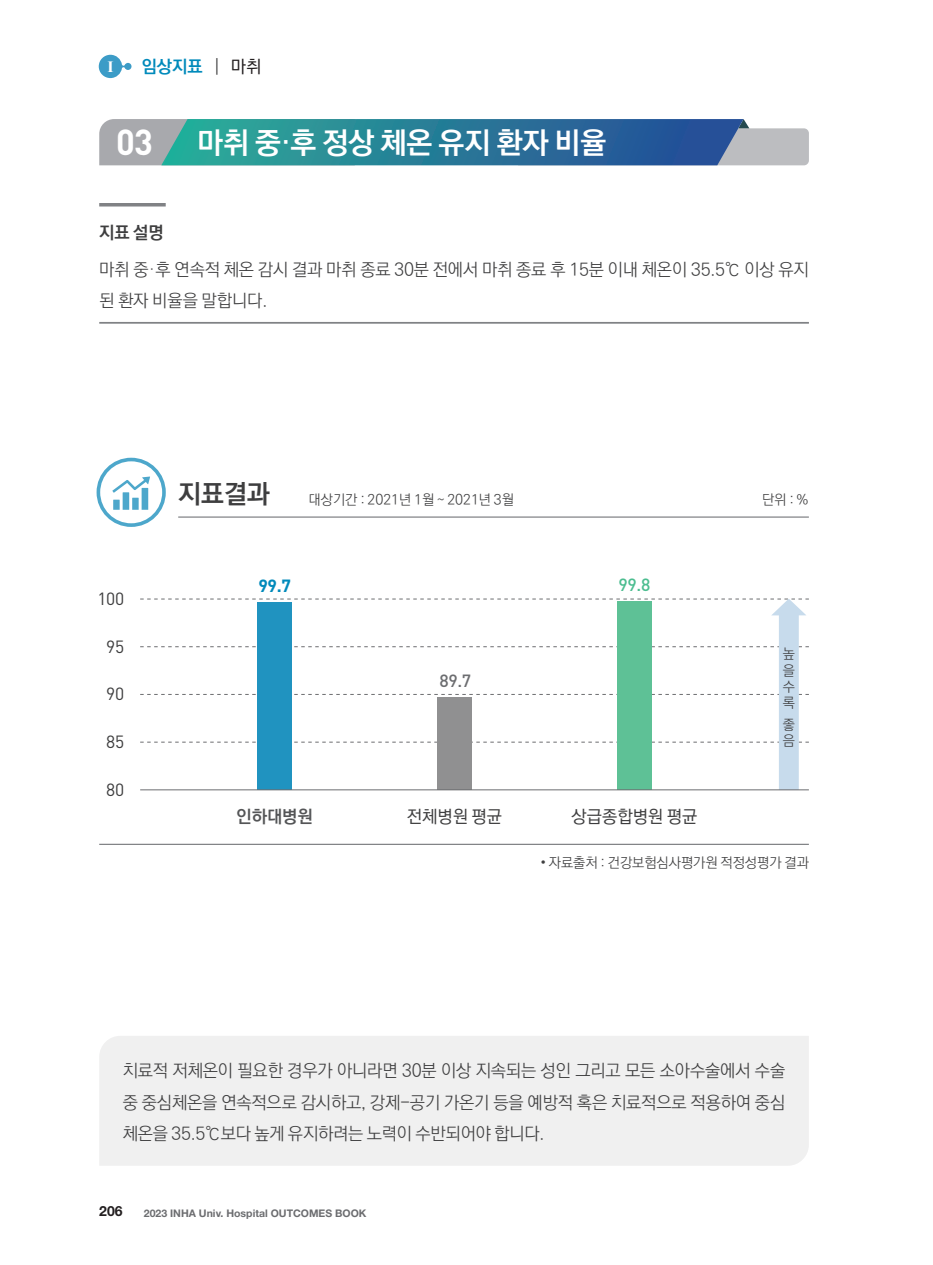
<style>
.page{position:relative;width:933px;height:1265px;background:#fff}
.page>*{position:absolute;margin:0;border:0;box-sizing:border-box;transform-origin:0 0}
.t1{font:700 29.75px "Ko Pub World Dotum";color:#fff}
.t2{font:700 26.25px "Ko Pub World Dotum";color:#3e3e3f}
.t3{font:300 17.5px/31.5px "Ko Pub World Dotum";letter-spacing:-.01em;color:#3e3e3f;text-align:justify}
.t4{font:500 17.5px "Ko Pub World Dotum";color:#3e3e3f}
.t5{font:17.5px "DIN Pro";letter-spacing:-.02em;color:#3e3e3f}
.t6{font:700 17.5px "Ko Pub World Dotum";color:#008abb}
.t7{font:700 17.5px "Ko Pub World Dotum";color:#545557}
.t8{font:700 17.5px "Ko Pub World Dotum";color:#3e3e3f}
.t9{font:700 17.5px "DIN Pro";color:#008abb}
.t10{font:500 17.5px "DIN Pro";color:#4cbd90}
.t11{font:500 17.5px "DIN Pro";color:#6c6d70}
.t12{font:700 15.75px "Times New Roman";color:#fff}
.t13{font:300 14px/16.3px "Ko Pub World Dotum";color:#3e3e3f;text-align:justify}
.t14{font:700 14px "Helvetica Neue";color:#231f20}
.t15{font:700 10.5px "Helvetica Neue";color:#6c6d70}
.s1{font-weight:300;color:#3e3e3f}
.s2{font-weight:500;color:#231f20}
.s3{font-family:"DIN Pro";font-size:35.7px}
</style>
<div class="page">
<svg style="left:99px;top:55px;width:32px;height:23px"></svg>
<div style="left:99px;top:1036px;width:710px;height:130px;background:#f0f0f0"></div>
<svg style="left:99px;top:203px;width:67px;height:4px"></svg>
<hr style="left:178px;top:516px;width:631px;height:2px;background:#808285">
<div style="left:97px;top:458px;width:69px;height:69px;border:4px solid #0082b5;border-radius:50%"></div>
<svg style="left:112px;top:477px;width:38px;height:33px"></svg>
<hr style="left:99px;top:844px;width:710px;height:1px;background:#808285">
<svg style="left:140px;top:599px;width:669px;height:191px"></svg>
<hr style="left:99px;top:322px;width:710px;height:2px;background:#808285">
<hr style="left:140px;top:790px;width:669px;height:1px;background:#6c6d70">
<svg style="left:99px;top:119px;width:710px;height:46px;background:#47889f"></svg>
<p class="t12" style="left:107px;top:55px;width:8px">Ⅰ</p>
<p class="t6" style="left:142px;top:54px;width:121px">임상지표 <span class="s1">|</span> <span class="s2">마취</span></p>
<h1 class="t1" style="left:116px;top:121px;width:491px"><span class="s3">03</span> 마취 중·후 정상 체온 유지 환자 비율</h1>
<p class="t8" style="left:99px;top:220px;width:66px">지표 설명</p>
<p class="t3" style="left:99px;top:254px;width:711px">마취 중·후 연속적 체온 감시 결과 마취 종료 30분 전에서 마취 종료 후 15분 이내 체온이 35.5℃ 이상 유지 된 환자 비율을 말합니다.</p>
<p class="t5" style="left:97px;top:587px;width:28px">100</p>
<p class="t5" style="left:106px;top:634px;width:19px">95</p>
<p class="t5" style="left:106px;top:682px;width:19px">90</p>
<p class="t5" style="left:106px;top:730px;width:19px">85</p>
<p class="t5" style="left:106px;top:777px;width:19px">80</p>
<h2 class="t2" style="left:178px;top:475px;width:93px">지표결과</h2>
<p class="t13" style="left:309px;top:492px;width:207px">대상기간 : 2021년 1월 ~ 2021년 3월</p>
<p class="t13" style="left:762px;top:492px;width:48px">단위 : %</p>
<p class="t9" style="left:258px;top:574px;width:34px">99.7</p>
<p class="t10" style="left:618px;top:573px;width:33px">99.8</p>
<p class="t11" style="left:439px;top:669px;width:33px">89.7</p>
<p class="t13" style="left:782px;top:646px;width:13px">높 을 수 록</p>
<p class="t13" style="left:782px;top:716px;width:13px">좋 음</p>
<p class="t7" style="left:236px;top:804px;width:78px">인하대병원</p>
<p class="t4" style="left:407px;top:804px;width:97px">전체병원 평균</p>
<p class="t4" style="left:571px;top:804px;width:127px">상급종합병원 평균</p>
<p class="t13" style="left:540px;top:855px;width:270px">• 자료출처 : 건강보험심사평가원 적정성평가 결과</p>
<p class="t3" style="left:123px;top:1056px;width:664px">치료적 저체온이 필요한 경우가 아니라면 30분 이상 지속되는 성인 그리고 모든 소아수술에서 수술 중 중심체온을 연속적으로 감시하고, 강제-공기 가온기 등을 예방적 혹은 치료적으로 적용하여 중심 체온을 35.5℃보다 높게 유지하려는 노력이 수반되어야 합니다.</p>
<p class="t14" style="left:99px;top:1203px;width:25px">206</p>
<p class="t15" style="left:144px;top:1207px;width:224px">2023 INHA Univ. Hospital OUTCOMES BOOK</p>
</div>
